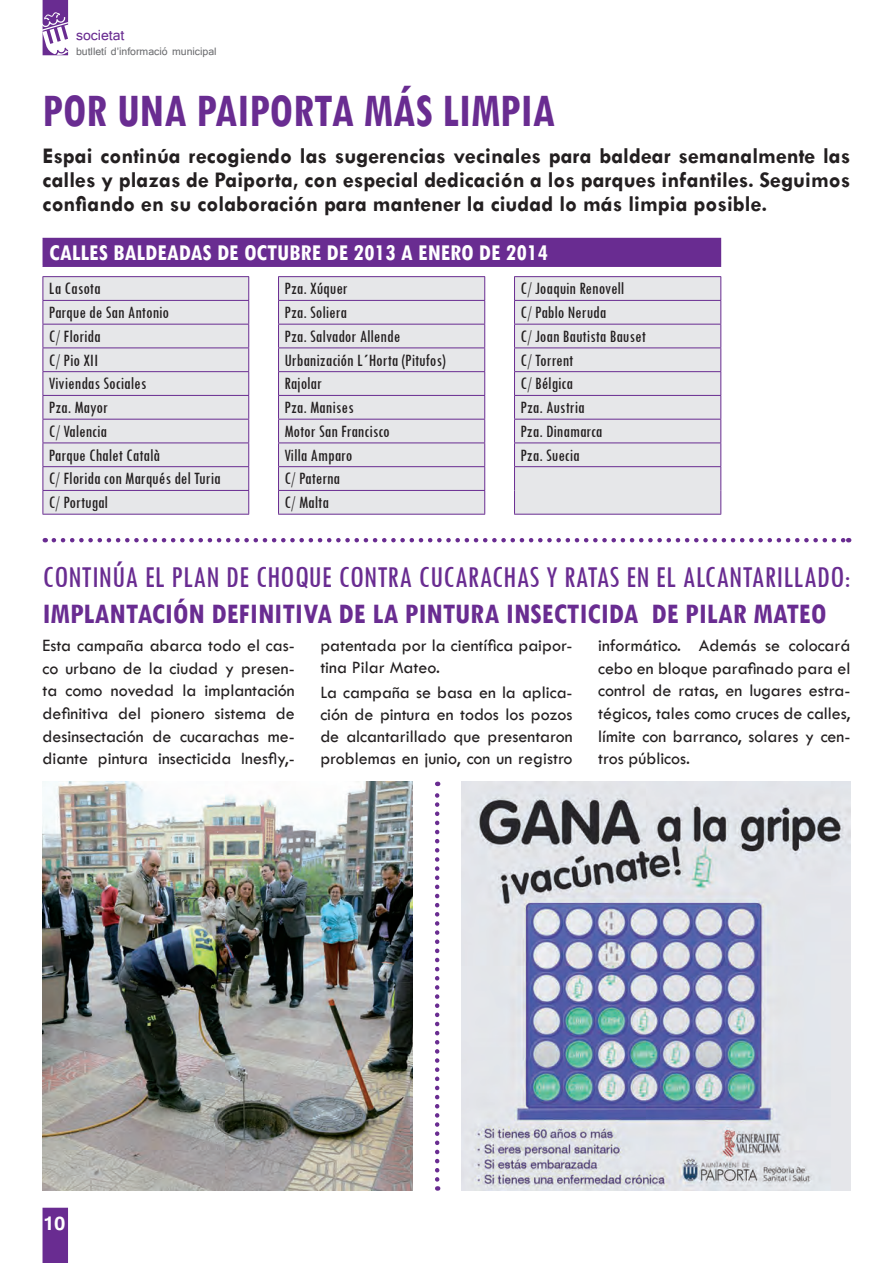
<style>
.page{position:relative;width:893px;height:1263px;background:#fff}
.page>*{position:absolute;margin:0;border:0;box-sizing:border-box;transform-origin:0 0}
.t1{font:700 condensed 49.5px "Tw Cen";color:#692c91;scale:.91 1}
.t2{font:condensed 31.5px "Tw Cen";color:#692c91}
.t3{font:700 condensed 30px "Tw Cen";color:#692c91}
.t4{font:700 condensed 24px "Tw Cen";color:#fff}
.t5{font:700 24px "Tunga";color:#fff}
.t6{font:700 22.5px/24px "Tw Cen";color:#231f20;text-align:justify}
.t7{font:18px/22.6px "Tw Cen";color:#231f20;text-align:justify}
.t8{font:condensed 18px "Tw Cen";color:#231f20}
.t9{font:18px "Tunga";color:#692c91}
.t10{font:13.5px "Tunga";color:#6c6d70}
</style>
<div class="page">
<svg style="left:42px;top:0;width:27px;height:55px"></svg>
<svg style="left:43px;top:1208px;width:25px;height:55px"></svg>
<svg style="left:44px;top:277px;width:676px;height:237px;background:#e6e6e9"></svg>
<hr style="left:43px;top:276px;width:206px;height:1px;background:#692c91">
<hr style="left:43px;top:300px;width:206px;height:1px;background:#692c91">
<hr style="left:43px;top:324px;width:206px;height:1px;background:#692c91">
<hr style="left:278px;top:324px;width:207px;height:1px;background:#692c91">
<hr style="left:43px;top:347px;width:206px;height:1px;background:#692c91">
<hr style="left:278px;top:347px;width:207px;height:1px;background:#692c91">
<hr style="left:43px;top:371px;width:206px;height:1px;background:#692c91">
<hr style="left:278px;top:371px;width:207px;height:1px;background:#692c91">
<hr style="left:43px;top:395px;width:206px;height:1px;background:#692c91">
<hr style="left:43px;top:419px;width:206px;height:1px;background:#692c91">
<hr style="left:43px;top:442px;width:206px;height:1px;background:#692c91">
<hr style="left:43px;top:466px;width:206px;height:1px;background:#692c91">
<hr style="left:43px;top:490px;width:206px;height:1px;background:#692c91">
<svg style="left:43px;top:277px;width:1px;height:237px"></svg>
<svg style="left:248px;top:277px;width:1px;height:237px"></svg>
<hr style="left:43px;top:514px;width:206px;height:1px;background:#692c91">
<hr style="left:278px;top:276px;width:207px;height:1px;background:#692c91">
<hr style="left:514px;top:276px;width:207px;height:1px;background:#692c91">
<hr style="left:278px;top:300px;width:207px;height:1px;background:#692c91">
<hr style="left:514px;top:300px;width:207px;height:1px;background:#692c91">
<hr style="left:514px;top:324px;width:207px;height:1px;background:#692c91">
<hr style="left:514px;top:347px;width:207px;height:1px;background:#692c91">
<hr style="left:514px;top:371px;width:207px;height:1px;background:#692c91">
<hr style="left:278px;top:395px;width:207px;height:1px;background:#692c91">
<hr style="left:514px;top:395px;width:207px;height:1px;background:#692c91">
<hr style="left:278px;top:419px;width:207px;height:1px;background:#692c91">
<hr style="left:514px;top:419px;width:207px;height:1px;background:#692c91">
<hr style="left:278px;top:442px;width:207px;height:1px;background:#692c91">
<hr style="left:514px;top:442px;width:207px;height:1px;background:#692c91">
<hr style="left:278px;top:466px;width:207px;height:1px;background:#692c91">
<hr style="left:514px;top:466px;width:207px;height:1px;background:#692c91">
<hr style="left:278px;top:490px;width:207px;height:1px;background:#692c91">
<svg style="left:278px;top:277px;width:1px;height:237px"></svg>
<svg style="left:484px;top:277px;width:1px;height:237px"></svg>
<hr style="left:278px;top:514px;width:207px;height:1px;background:#692c91">
<svg style="left:514px;top:277px;width:1px;height:237px"></svg>
<svg style="left:720px;top:277px;width:1px;height:237px"></svg>
<hr style="left:514px;top:514px;width:207px;height:1px;background:#692c91">
<div style="left:43px;top:239px;width:677px;height:27px;background:#692c91"></div>
<hr style="left:43px;top:238px;width:678px;height:1px;background:#692c91">
<svg style="left:720px;top:239px;width:1px;height:26px"></svg>
<hr style="left:43px;top:265px;width:678px;height:2px;background:#692c91">
<svg style="left:54px;top:538px;width:795px;height:4px"></svg>
<svg style="left:435px;top:782px;width:4px;height:397px"></svg>
<img style="left:461px;top:782px;width:389px;height:409px">
<img style="left:43px;top:782px;width:370px;height:409px">
<p class="t9" style="left:76px;top:23px;width:50px">societat</p>
<p class="t10" style="left:76px;top:42px;width:142px">butlletí d’informació municipal</p>
<h1 class="t1" style="left:43px;top:81px;width:565px">POR UNA PAIPORTA MÁS LIMPIA</h1>
<p class="t6" style="left:43px;top:143px;width:809px">Espai continúa recogiendo las sugerencias vecinales para baldear semanalmente las calles y plazas de Paiporta, con especial dedicación a los parques infantiles. Seguimos confiando en su colaboración para mantener la ciudad lo más limpia posible.</p>
<h3 class="t4" style="left:49px;top:238px;width:500px">CALLES BALDEADAS DE OCTUBRE DE 2013 A ENERO DE 2014</h3>
<p class="t8" style="left:49px;top:278px;width:53px">La Casota</p>
<p class="t8" style="left:284px;top:278px;width:65px">Pza. Xúquer</p>
<p class="t8" style="left:520px;top:278px;width:105px">C/ Joaquin Renovell</p>
<p class="t8" style="left:49px;top:302px;width:122px">Parque de San Antonio</p>
<p class="t8" style="left:284px;top:302px;width:64px">Pza. Soliera</p>
<p class="t8" style="left:520px;top:302px;width:87px">C/ Pablo Neruda</p>
<p class="t8" style="left:49px;top:325px;width:53px">C/ Florida</p>
<p class="t8" style="left:284px;top:325px;width:117px">Pza. Salvador Allende</p>
<p class="t8" style="left:520px;top:325px;width:127px">C/ Joan Bautista Bauset</p>
<p class="t8" style="left:49px;top:349px;width:51px">C/ Pio XII</p>
<p class="t8" style="left:284px;top:349px;width:163px">Urbanización L´Horta (Pitufos)</p>
<p class="t8" style="left:520px;top:349px;width:54px">C/ Torrent</p>
<p class="t8" style="left:49px;top:373px;width:99px">Viviendas Sociales</p>
<p class="t8" style="left:284px;top:373px;width:39px">Rajolar</p>
<p class="t8" style="left:520px;top:373px;width:54px">C/ Bélgica</p>
<p class="t8" style="left:49px;top:397px;width:61px">Pza. Mayor</p>
<p class="t8" style="left:284px;top:397px;width:71px">Pza. Manises</p>
<p class="t8" style="left:520px;top:397px;width:66px">Pza. Austria</p>
<p class="t8" style="left:49px;top:420px;width:60px">C/ Valencia</p>
<p class="t8" style="left:284px;top:420px;width:107px">Motor San Francisco</p>
<p class="t8" style="left:520px;top:420px;width:84px">Pza. Dinamarca</p>
<p class="t8" style="left:49px;top:444px;width:113px">Parque Chalet Català</p>
<p class="t8" style="left:284px;top:444px;width:69px">Villa Amparo</p>
<p class="t8" style="left:520px;top:444px;width:61px">Pza. Suecia</p>
<p class="t8" style="left:49px;top:468px;width:173px">C/ Florida con Marqués del Turia</p>
<p class="t8" style="left:284px;top:468px;width:57px">C/ Paterna</p>
<p class="t8" style="left:49px;top:492px;width:61px">C/ Portugal</p>
<p class="t8" style="left:284px;top:492px;width:46px">C/ Malta</p>
<h2 class="t2" style="left:43px;top:558px;width:809px">CONTINÚA EL PLAN DE CHOQUE CONTRA CUCARACHAS Y RATAS EN EL ALCANTARILLADO:</h2>
<h3 class="t3" style="left:43px;top:595px;width:785px">IMPLANTACIÓN DEFINITIVA DE LA PINTURA INSECTICIDA DE PILAR MATEO</h3>
<p class="t7" style="left:43px;top:634px;width:254px">Esta campaña abarca todo el cas&shy;co urbano de la ciudad y presen&shy;ta como novedad la implantación definitiva del pionero sistema de desinsectación de cucarachas me&shy;diante pintura insecticida Inesfly,-</p>
<p class="t7" style="left:320px;top:634px;width:254px;line-height:22px">patentada por la científica paipor&shy;tina Pilar Mateo.</p>
<p class="t7" style="left:598px;top:634px;width:254px">informático. Además se colocará cebo en bloque parafinado para el control de ratas, en lugares estra&shy;tégicos, tales como cruces de calles, límite con barranco, solares y cen&shy;tros públicos.</p>
<p class="t7" style="left:320px;top:681px;width:254px;line-height:22px">La campaña se basa en la aplica&shy;ción de pintura en todos los pozos de alcantarillado que presentaron problemas en junio, con un registro</p>
<h3 class="t5" style="left:43px;top:1208px;width:24px">10</h3>
</div>
